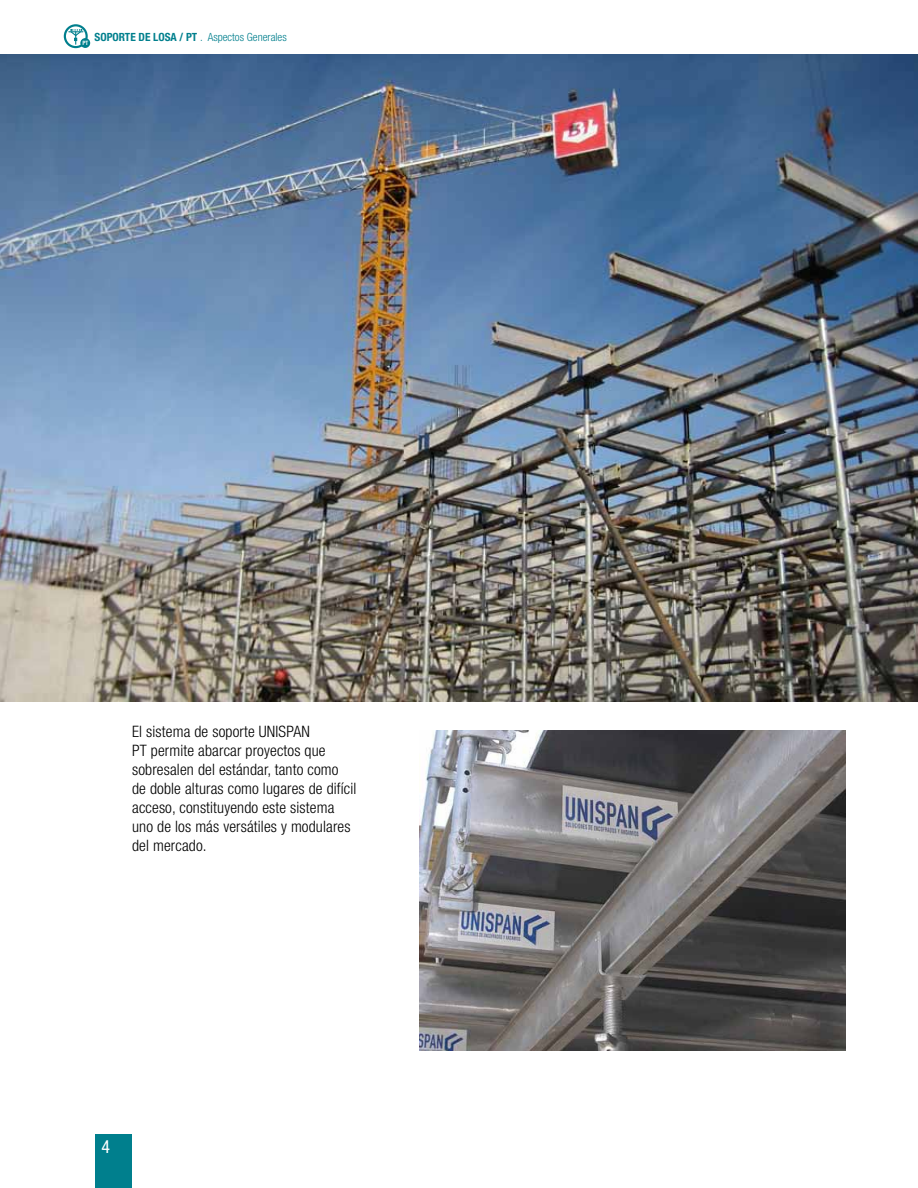
<style>
.page{position:relative;width:918px;height:1188px;background:#fff}
.page>*{position:absolute;margin:0;border:0;box-sizing:border-box;transform-origin:0 0}
.t1{font:condensed 18px "Helvetica Neue LT Std";color:#fff}
.t2{font:300 condensed 15.75px/18.9px "Helvetica Neue LT Std";letter-spacing:.01em;color:#000}
.t3{font:300 condensed 11.25px "Helvetica Neue LT Std";color:#007f8d}
.s1{font-weight:700}
</style>
<div class="page">
<div style="left:95px;top:1134px;width:36px;height:54px;background:#007f8d"></div>
<div style="left:64px;top:24px;width:24px;height:24px;border:2px solid #007f8d;border-radius:50%"></div>
<svg style="left:69px;top:29px;width:14px;height:15px"></svg>
<div style="left:80px;top:38px;width:10px;height:10px;background:#007f8d;border-radius:50%"></div>
<img style="left:420px;top:730px;width:426px;height:320px">
<img style="left:0;top:54px;width:918px;height:648px">
<p class="t3" style="left:82px;top:30px;width:206px"><sub>PT</sub> <span class="s1">SOPORTE DE LOSA / PT</span> . Aspectos Generales</p>
<p class="t2" style="left:132px;top:722px;width:226px">El sistema de soporte UNISPAN<br>PT permite abarcar proyectos que sobresalen del estándar, tanto como<br>de doble alturas como lugares de difícil acceso, constituyendo este sistema uno de los más versátiles y modulares del mercado.</p>
<p class="t1" style="left:102px;top:1136px;width:10px">4</p>
</div>
